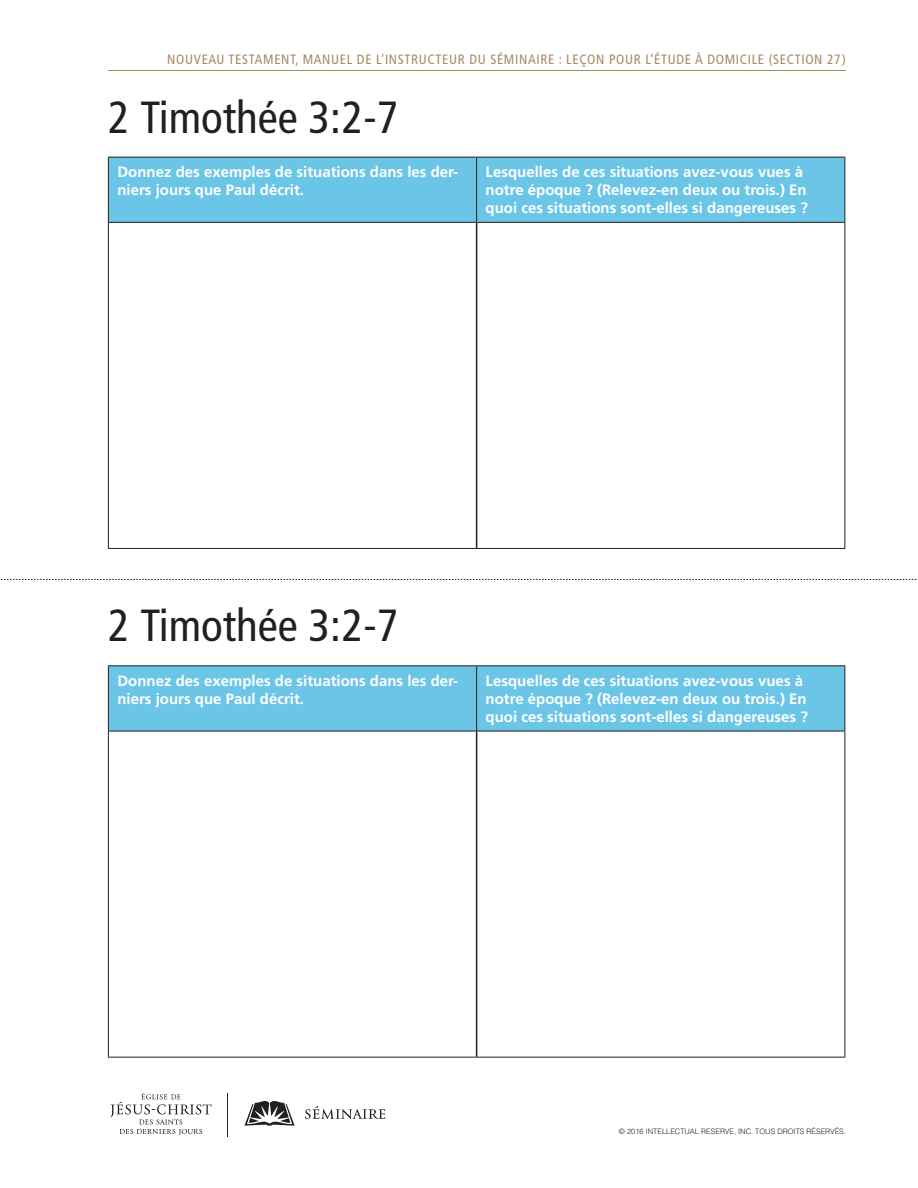
<style>
.page{position:relative;width:918px;height:1188px;background:#fff}
.page>*{position:absolute;margin:0;border:0;box-sizing:border-box;transform-origin:0 0}
.HNDOUT_title_HANDOUT{font:condensed 45px "Frutigerlds Lat";color:#231f20}
.HNDOUT-TBLDATA_para{font:700 15px/18px "Frutigerlds Lat";color:#fff}
.PUB_para_HANDOUT{font:condensed 13.5px "Frutigerlds Lat";letter-spacing:.05em;color:#a48a62}
.CPYRT_para_HANDOUT{font:300 7.5px "Helveticalds Lat";color:#231f20}
</style>
<div class="page">
<svg style="left:245px;top:1101px;width:50px;height:25px"></svg>
<hr style="left:227px;top:1093px;width:1px;height:43px;background:#231f20">
<svg style="left:110px;top:1093px;width:101px;height:43px"></svg>
<svg style="left:305px;top:1106px;width:80px;height:13px"></svg>
<hr style="left:108px;top:70px;width:738px;height:1px;background:#a48a62">
<svg style="left:1px;top:579px;width:917px;height:1px"></svg>
<div style="left:109px;top:158px;width:735px;height:64px;background:#6bc5e7"></div>
<hr style="left:476px;top:158px;width:1px;height:64px;background:#231f20">
<hr style="left:108px;top:223px;width:1px;height:325px;background:#231f20">
<hr style="left:844px;top:223px;width:1px;height:325px;background:#231f20">
<hr style="left:108px;top:548px;width:369px;height:1px;background:#231f20">
<hr style="left:477px;top:548px;width:368px;height:1px;background:#231f20">
<hr style="left:476px;top:223px;width:1px;height:325px;background:#231f20">
<hr style="left:108px;top:157px;width:369px;height:1px;background:#231f20">
<hr style="left:108px;top:158px;width:1px;height:64px;background:#231f20">
<hr style="left:477px;top:157px;width:368px;height:1px;background:#231f20">
<hr style="left:844px;top:158px;width:1px;height:64px;background:#231f20">
<hr style="left:108px;top:222px;width:369px;height:1px;background:#231f20">
<hr style="left:477px;top:222px;width:368px;height:1px;background:#231f20">
<div style="left:109px;top:666px;width:735px;height:65px;background:#6bc5e7"></div>
<hr style="left:476px;top:666px;width:1px;height:65px;background:#231f20">
<hr style="left:108px;top:731px;width:1px;height:326px;background:#231f20">
<hr style="left:844px;top:731px;width:1px;height:326px;background:#231f20">
<hr style="left:108px;top:1057px;width:369px;height:1px;background:#231f20">
<hr style="left:477px;top:1057px;width:368px;height:1px;background:#231f20">
<hr style="left:476px;top:731px;width:1px;height:326px;background:#231f20">
<hr style="left:108px;top:665px;width:369px;height:1px;background:#231f20">
<hr style="left:108px;top:666px;width:1px;height:65px;background:#231f20">
<hr style="left:477px;top:665px;width:368px;height:1px;background:#231f20">
<hr style="left:844px;top:666px;width:1px;height:65px;background:#231f20">
<hr style="left:108px;top:731px;width:369px;height:1px;background:#231f20">
<hr style="left:477px;top:731px;width:368px;height:1px;background:#231f20">
<p class="PUB_para_HANDOUT" style="left:167px;top:49px;width:680px">NOUVEAU TESTAMENT, MANUEL DE L’INSTRUCTEUR DU SÉMINAIRE : LEÇON POUR L’ÉTUDE À DOMICILE (SECTION 27)</p>
<p class="HNDOUT_title_HANDOUT" style="left:108px;top:82px;width:292px">2 Timothée 3:2-7</p>
<p class="HNDOUT-TBLDATA_para" style="left:117px;top:163px;width:342px">Donnez des exemples de situations dans les der&shy;niers jours que Paul décrit.</p>
<p class="HNDOUT-TBLDATA_para" style="left:486px;top:163px;width:324px">Lesquelles de ces situations avez-vous vues à notre époque ? (Relevez-en deux ou trois.) En quoi ces situations sont-elles si dangereuses ?</p>
<p class="HNDOUT_title_HANDOUT" style="left:108px;top:591px;width:292px">2 Timothée 3:2-7</p>
<p class="HNDOUT-TBLDATA_para" style="left:117px;top:672px;width:342px">Donnez des exemples de situations dans les der&shy;niers jours que Paul décrit.</p>
<p class="HNDOUT-TBLDATA_para" style="left:486px;top:672px;width:324px">Lesquelles de ces situations avez-vous vues à notre époque ? (Relevez-en deux ou trois.) En quoi ces situations sont-elles si dangereuses ?</p>
<p class="CPYRT_para_HANDOUT" style="left:619px;top:1125px;width:229px">© 2016 INTELLECTUAL RESERVE, INC. TOUS DROITS RÉSERVÉS.</p>
</div>
